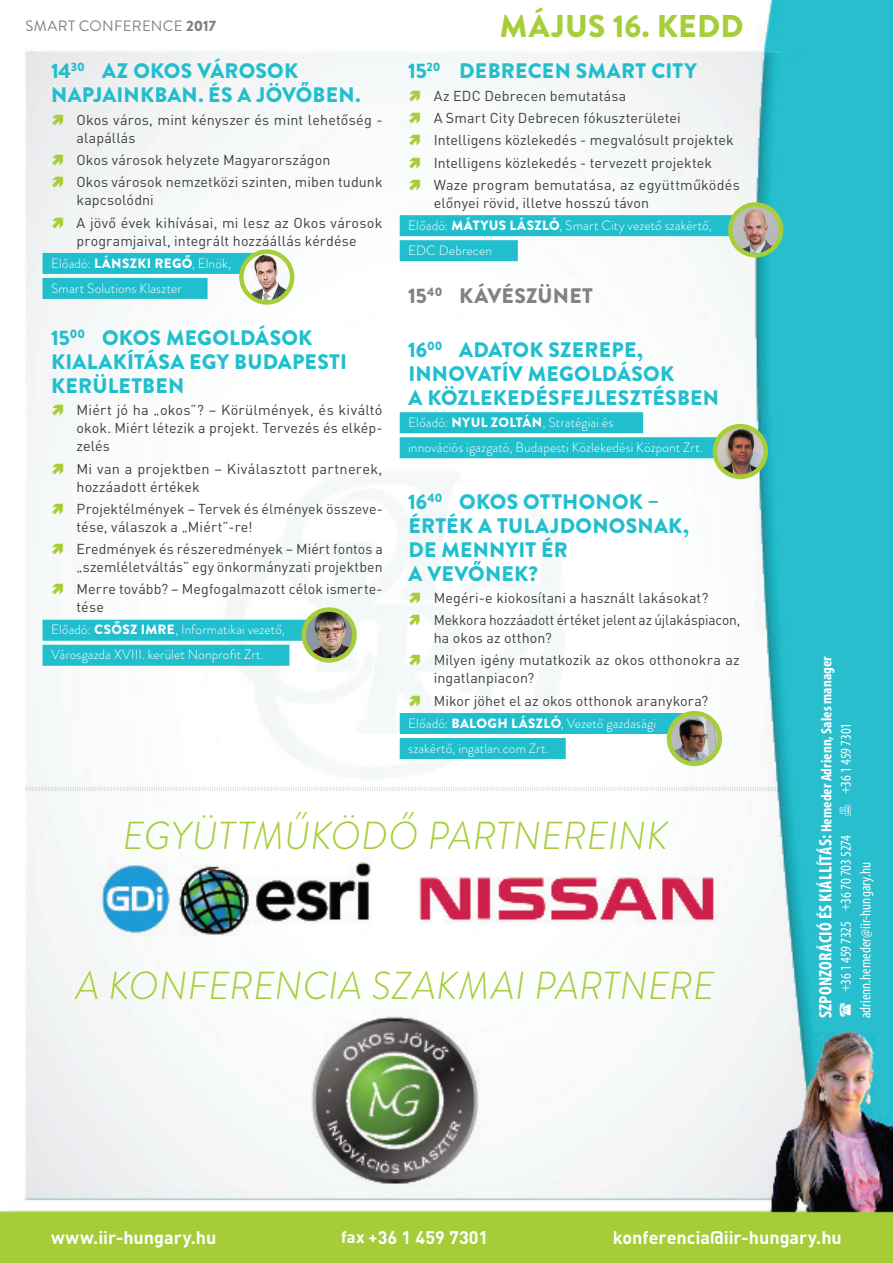
<style>
.page{position:relative;width:893px;height:1263px;background:#fff}
.page>*{position:absolute;margin:0;border:0;box-sizing:border-box;transform-origin:0 0}
.t1{font:italic 300 39px "Brandon Grotesque";letter-spacing:.01em;color:#a6ce39}
.t2{font:900 31.5px "Brandon Grotesque";letter-spacing:.015em;color:#a6ce39}
.t3{font:900 21px/24px "Brandon Grotesque";letter-spacing:.015em;color:#21bece}
.t4{font:900 21px "Brandon Grotesque";letter-spacing:.01em;color:#808285}
.t5{font:700 18px "DIN Pro";color:#fff}
.t6{font:700 condensed 15px/19.5px "Myriad Pro";letter-spacing:.005em;color:#fff}
.t7{font:condensed 15px "Myriad Pro";color:#fff}
.t8{font:15px "Brandon Grotesque";letter-spacing:.02em;color:#808285}
.t9{font:14.25px/22.2px "DIN Pro";letter-spacing:.01em;color:#3e3e3f}
.t10{font:300 13.5px/25px "Brandon Grotesque";letter-spacing:.005em;color:#fff}
.s1{font-weight:900}
.s2{font-size:18px}
.s3{font-weight:400;font-size:13.5px}
.s4{font-weight:400}
.s5{font-size:13.5px}
.s6{font-size:16.5px}
</style>
<div class="page">
<img style="left:0;top:0;width:893px;height:1263px">
<div style="left:0;top:0;width:9px;height:1211px;background:#fff"></div>
<div style="left:43px;top:253px;width:214px;height:21px;background:#21bece"></div>
<div style="left:43px;top:278px;width:165px;height:21px;background:#21bece"></div>
<div style="left:43px;top:620px;width:268px;height:21px;background:#21bece"></div>
<div style="left:43px;top:645px;width:246px;height:21px;background:#21bece"></div>
<div style="left:400px;top:215px;width:338px;height:21px;background:#21bece"></div>
<div style="left:400px;top:240px;width:118px;height:21px;background:#21bece"></div>
<div style="left:400px;top:412px;width:243px;height:21px;background:#21bece"></div>
<div style="left:400px;top:437px;width:333px;height:21px;background:#21bece"></div>
<div style="left:400px;top:713px;width:298px;height:21px;background:#21bece"></div>
<div style="left:400px;top:738px;width:166px;height:21px;background:#21bece"></div>
<svg style="left:25px;top:786px;width:754px;height:6px"></svg>
<img style="left:305px;top:610px;width:48px;height:50px">
<div style="left:301px;top:607px;width:56px;height:56px;border:4px solid #a6ce39;border-radius:50%"></div>
<img style="left:669px;top:713px;width:51px;height:51px;border-radius:25px">
<div style="left:667px;top:711px;width:55px;height:55px;border:4px solid #a6ce39;border-radius:50%"></div>
<img style="left:716px;top:426px;width:50px;height:51px">
<div style="left:713px;top:424px;width:55px;height:55px;border:4px solid #a6ce39;border-radius:50%"></div>
<img style="left:241px;top:253px;width:51px;height:49px">
<div style="left:239px;top:249px;width:55px;height:56px;border:4px solid #a6ce39;border-radius:50%"></div>
<img style="left:731px;top:206px;width:49px;height:49px">
<div style="left:728px;top:202px;width:55px;height:55px;border:4px solid #a6ce39;border-radius:50%"></div>
<svg style="left:52px;top:114px;width:11px;height:11px"></svg>
<svg style="left:52px;top:155px;width:11px;height:10px"></svg>
<svg style="left:52px;top:177px;width:11px;height:11px"></svg>
<svg style="left:52px;top:217px;width:11px;height:11px"></svg>
<svg style="left:52px;top:405px;width:11px;height:11px"></svg>
<svg style="left:52px;top:463px;width:11px;height:11px"></svg>
<svg style="left:52px;top:503px;width:11px;height:11px"></svg>
<svg style="left:52px;top:544px;width:11px;height:10px"></svg>
<svg style="left:52px;top:584px;width:11px;height:11px"></svg>
<svg style="left:409px;top:90px;width:11px;height:11px"></svg>
<svg style="left:409px;top:113px;width:11px;height:10px"></svg>
<svg style="left:409px;top:135px;width:11px;height:11px"></svg>
<svg style="left:409px;top:157px;width:11px;height:11px"></svg>
<svg style="left:409px;top:179px;width:11px;height:11px"></svg>
<svg style="left:409px;top:592px;width:11px;height:11px"></svg>
<svg style="left:409px;top:615px;width:11px;height:10px"></svg>
<svg style="left:409px;top:655px;width:11px;height:11px"></svg>
<svg style="left:409px;top:695px;width:11px;height:11px"></svg>
<svg style="left:839px;top:1003px;width:12px;height:14px"></svg>
<svg style="left:840px;top:805px;width:11px;height:11px"></svg>
<p class="t8" style="left:26px;top:15px;width:192px">SMART CONFERENCE <span class="s1">2017</span></p>
<h3 class="t3" style="left:51px;top:60px;width:311px">14<sup>30</sup> AZ OKOS VÁROSOK<br>NAPJAINKBAN. ÉS A JÖVŐBEN.</h3>
<p class="t9" style="left:77px;top:110px;width:308px;line-height:18px">Okos város, mint kényszer és mint lehetőség - alapállás</p>
<p class="t9" style="left:77px;top:148px;width:308px">Okos városok helyzete Magyarországon<br>Okos városok nemzetközi szinten, miben tudunk</p>
<p class="t9" style="left:77px;top:188px;width:307px">kapcsolódni<br>A jövő évek kihívásai, mi lesz az Okos városok</p>
<p class="t9" style="left:77px;top:229px;width:282px">programjaival, integrált hozzáállás kérdése</p>
<p class="t10" style="left:51px;top:250px;width:182px">Előadó: <span class="s1">LÁNSZKI REGŐ</span>, Elnök,<br>Smart Solutions Klaszter</p>
<h3 class="t3" style="left:51px;top:326px;width:297px">15<sup>00</sup> O KOS MEGOLDÁSOK<br>KIALAKÍTÁSA EGY BUDAPESTI<br>KERÜLETBEN</h3>
<p class="t9" style="left:77px;top:401px;width:308px;line-height:18px;text-align:justify">Miért jó ha „okos”? – Körülmények, és kiváltó okok. Miért létezik a projekt. Tervezés és elkép&shy;zelés</p>
<p class="t9" style="left:77px;top:459px;width:307px;line-height:18px">Mi van a projektben – Kiválasztott partnerek, hozzáadott értékek</p>
<p class="t9" style="left:77px;top:499px;width:308px;line-height:18px">Projektélmények – Tervek és élmények összeve&shy;tése, válaszok a „Miért”-re!</p>
<p class="t9" style="left:77px;top:539px;width:308px;line-height:18px">Eredmények és részeredmények – Miért fontos a „szemléletváltás” egy önkormányzati projektben</p>
<p class="t9" style="left:77px;top:580px;width:308px;line-height:18px">Merre tovább? – Megfogalmazott célok ismerte&shy;tése</p>
<p class="t10" style="left:51px;top:617px;width:236px">Előadó: <span class="s1">CSŐSZ I MRE</span>, I nformatikai vezető,<br>Városgazda XVIII . kerület N onprofit Zrt.</p>
<h2 class="t2" style="left:500px;top:3px;width:245px">MÁJUS 16. KEDD</h2>
<h3 class="t3" style="left:408px;top:60px;width:290px">15<sup>20</sup> DEBRECEN SMART CITY</h3>
<p class="t9" style="left:434px;top:84px;width:308px">Az EDC Debrecen bemutatása<br>A Smart City Debrecen fókuszterületei Intelligens közlekedés - megvalósult projektek Intelligens közlekedés - tervezett projektek Waze program bemutatása, az együttműködés</p>
<p class="t9" style="left:434px;top:191px;width:217px">előnyei rövid, illetve hosszú távon</p>
<p class="t10" style="left:408px;top:213px;width:305px">Előadó: <span class="s1">MÁTYUS LÁSZLÓ</span>, Smart City vezető szakértő,<br>EDC</p>
<p class="t10" style="left:439px;top:238px;width:55px">Debrecen</p>
<h3 class="t4" style="left:408px;top:281px;width:186px">15<sup>40</sup> KÁVÉSZÜNET</h3>
<h3 class="t3" style="left:408px;top:338px;width:312px">16<sup>00</sup> ADATOK SZEREPE,<br>INNOVATÍV MEGOLDÁSOK<br>A KÖZLEKEDÉSFEJLESZTÉSBEN</h3>
<p class="t10" style="left:408px;top:410px;width:296px">Előadó: <span class="s1">NYUL ZOLTÁN</span>, Stratégiai és<br>innovációs igazgató, B udapesti Közlekedési Központ Zrt.</p>
<h3 class="t3" style="left:408px;top:490px;width:282px">16<sup>40</sup> O KOS OTTHONOK –<br>ÉRTÉK A TULAJDONOSNAK,<br>DE MENNYIT ÉR<br>A VEVŐNEK?</h3>
<p class="t9" style="left:434px;top:586px;width:308px">Megéri-e kiokosítani a használt lakásokat?<br>Mekkora hozzáadott értéket jelent az újlakáspiacon,</p>
<p class="t9" style="left:434px;top:626px;width:308px">ha okos az otthon?<br>Milyen igény mutatkozik az okos otthonokra az</p>
<p class="t9" style="left:434px;top:666px;width:276px">ingatlanpiacon?<br>Mikor jöhet el az okos otthonok aranykora?</p>
<p class="t10" style="left:408px;top:710px;width:249px">Előadó: <span class="s1">BALOGH LÁSZLÓ</span>, Vezető gazdasági szakértő, ingatlan.com Zrt.</p>
<h1 class="t1" style="left:123px;top:809px;width:547px">EGYÜTTMŰKÖDŐ PARTNEREINK</h1>
<h1 class="t1" style="left:76px;top:959px;width:635px">A KONFERENCIA SZAKMAI PARTNERE</h1>
<p class="t6" style="left:816px;top:992px;width:338px;text-indent:-26px;rotate:-90deg"><span class="s2">szponzoráció és kiállítás:</span> Hemeder Adrienn, Sales manager <span class="s3">+</span><span class="s4">36 1 459 7325</span> <span class="s3">+</span><span class="s4">36 70 703 5274</span></p>
<p class="t7" style="left:837px;top:794px;width:73px;rotate:-90deg"><span class="s5">+</span>36 1 459 7301</p>
<p class="t7" style="left:856px;top:1018px;width:158px;rotate:-90deg">adrienn.hemeder@iir-hungary.hu</p>
<p class="t5" style="left:51px;top:1225px;width:167px">www.iir-hungary.hu</p>
<p class="t5" style="left:341px;top:1225px;width:149px"><span class="s6">fax +</span>36 1 459 7301</p>
<p class="t5" style="left:613px;top:1225px;width:231px">konferencia@iir-hungary.hu</p>
</div>
